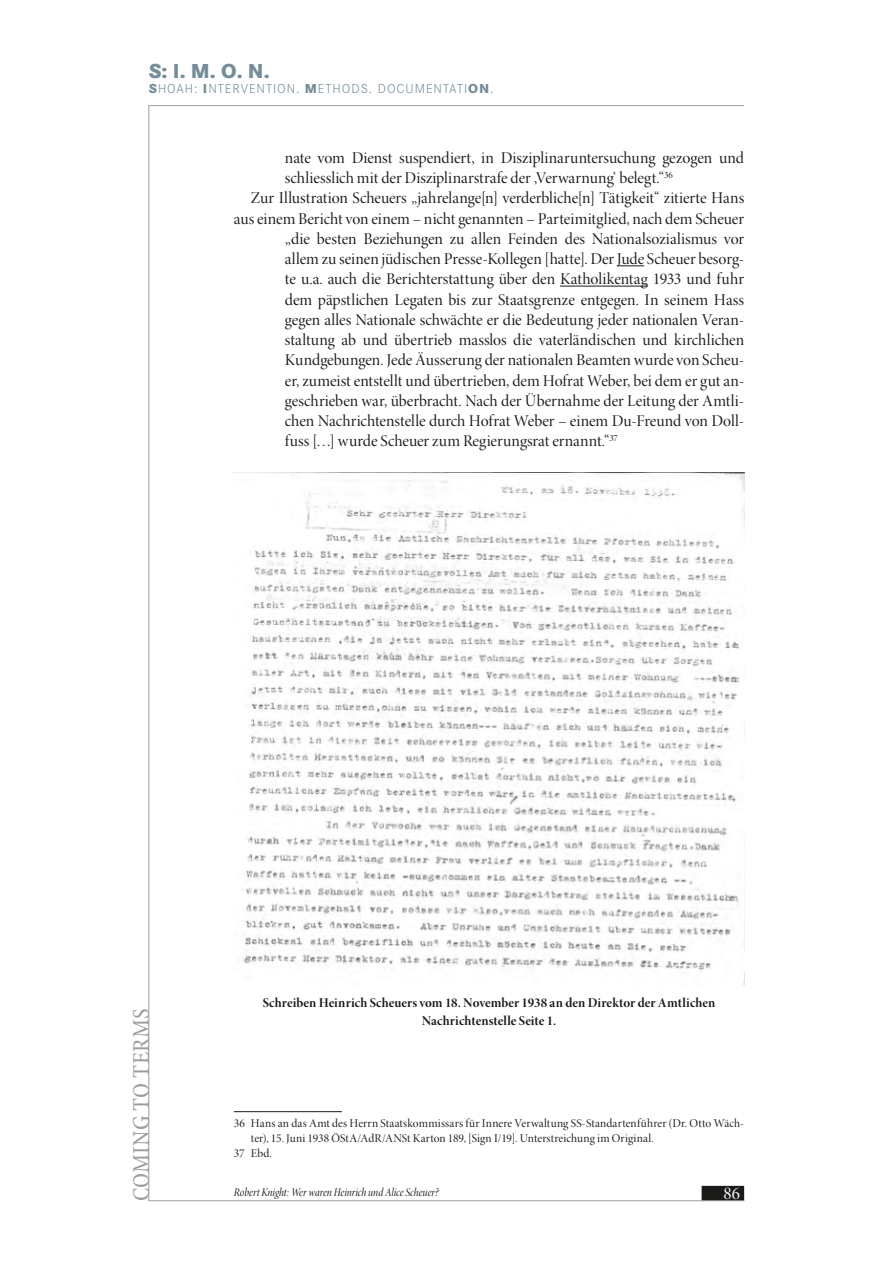
<style>
.page{position:relative;width:893px;height:1263px;background:#fff}
.page>*{position:absolute;margin:0;border:0;box-sizing:border-box;transform-origin:0 0}
.t1{font:condensed 24px "Minion Pro";letter-spacing:.01em;color:#9c9d9d}
.t2{font:800 21px "Corporate S";color:#748d99}
.t3{font:18px "Minion Pro Disp";color:#fff}
.t4{font:16.5px "Minion Pro Disp";letter-spacing:-.005em;color:#1a1a18}
.t5{font:13.5px/18px "Minion Pro Bold Disp";letter-spacing:.005em;color:#1a1a18;text-align:center}
.t6{font:300 13.5px "Corporate S";letter-spacing:.07em;color:#748d99}
.t7{font:12px "Minion Pro Disp";letter-spacing:.01em;color:#1a1a18}
.t8{font:12px "Minion Pro Cn It Disp";color:#1a1a18}
.s1{font-weight:800}
</style>
<div class="page">
<div style="left:702px;top:1186px;width:42px;height:15px;background:#1a1a18"></div>
<hr style="left:149px;top:1200px;width:595px;height:1px;background:#9c9d9d">
<hr style="left:149px;top:105px;width:595px;height:1px;background:#9c9d9d">
<hr style="left:149px;top:105px;width:1px;height:1096px;background:#9c9d9d">
<svg style="left:617px;top:265px;width:27px;height:1px"></svg>
<hr style="left:560px;top:286px;width:88px;height:1px;background:#1a1a18">
<hr style="left:234px;top:1111px;width:108px;height:1px;background:#1a1a18">
<img style="left:242px;top:473px;width:502px;height:512px">
<p class="t2" style="left:149px;top:58px;width:122px">S: I. M. O. N.</p>
<p class="t6" style="left:149px;top:81px;width:346px"><span class="s1">S</span>HOAH: <span class="s1">I</span>NTERVENTION. <span class="s1">M</span>ETHODS. DOCUMENTATI<span class="s1">ON</span>.</p>
<p class="t4" style="left:285px;top:148px;width:461px">nate vom Dienst suspendiert, in Disziplinaruntersuchung gezogen und</p>
<p class="t4" style="left:285px;top:168px;width:389px">schliesslich mit der Disziplinarstrafe der ‚Verwarnung‘ belegt.“<sup>36</sup></p>
<p class="t4" style="left:251px;top:188px;width:495px">Zur Illustration Scheuers „jahrelange[n] verderbliche[n] Tätigkeit“ zitierte Hans</p>
<p class="t4" style="left:234px;top:209px;width:512px">aus einem Bericht von einem – nicht genannten – Parteimitglied, nach dem Scheuer</p>
<p class="t4" style="left:285px;top:229px;width:461px">„die besten Beziehungen zu allen Feinden des Nationalsozialismus vor</p>
<p class="t4" style="left:285px;top:249px;width:461px">allem zu seinen jüdischen Presse-Kollegen [hatte]. Der Jude Scheuer besorg-</p>
<p class="t4" style="left:285px;top:269px;width:461px">te u.a. auch die Berichterstattung über den Katholikentag 1933 und fuhr</p>
<p class="t4" style="left:285px;top:290px;width:461px">dem päpstlichen Legaten bis zur Staatsgrenze entgegen. In seinem Hass</p>
<p class="t4" style="left:285px;top:310px;width:461px">gegen alles Nationale schwächte er die Bedeutung jeder nationalen Veran-</p>
<p class="t4" style="left:285px;top:330px;width:461px">staltung ab und übertrieb masslos die vaterländischen und kirchlichen</p>
<p class="t4" style="left:285px;top:350px;width:461px">Kundgebungen. Jede Äusserung der nationalen Beamten wurde von Scheu-</p>
<p class="t4" style="left:285px;top:370px;width:461px">er, zumeist entstellt und übertrieben, dem Hofrat Weber, bei dem er gut an-</p>
<p class="t4" style="left:285px;top:391px;width:461px">geschrieben war, überbracht. Nach der Übernahme der Leitung der Amtli-</p>
<p class="t4" style="left:285px;top:411px;width:461px">chen Nachrichtenstelle durch Hofrat Weber – einem Du-Freund von Doll-</p>
<p class="t4" style="left:285px;top:431px;width:335px">fuss […] wurde Scheuer zum Regierungsrat ernannt.“<sup>37</sup></p>
<h1 class="t1" style="left:127px;top:1201px;width:195px;rotate:-90deg">COMING TO TERMS</h1>
<p class="t5" style="left:263px;top:994px;width:454px">Schreiben Heinrich Scheuers vom 18. November 1938 an den Direktor der Amtlichen<br>Nachrichtenstelle Seite 1.</p>
<p class="t7" style="left:234px;top:1116px;width:512px">36 Hans an das Amt des Herrn Staatskommissars für Innere Verwaltung SS-Standartenführer (Dr. Otto Wäch-</p>
<p class="t7" style="left:251px;top:1131px;width:404px">ter), 15. Juni 1938 ÖStA/AdR/ANSt Karton 189, [Sign I/19]. Unterstreichung im Original.</p>
<p class="t7" style="left:234px;top:1146px;width:40px">37 Ebd.</p>
<p class="t8" style="left:234px;top:1185px;width:206px">Robert Knight: Wer waren Heinrich und Alice Scheuer?</p>
<p class="t3" style="left:723px;top:1182px;width:18px">86</p>
</div>
